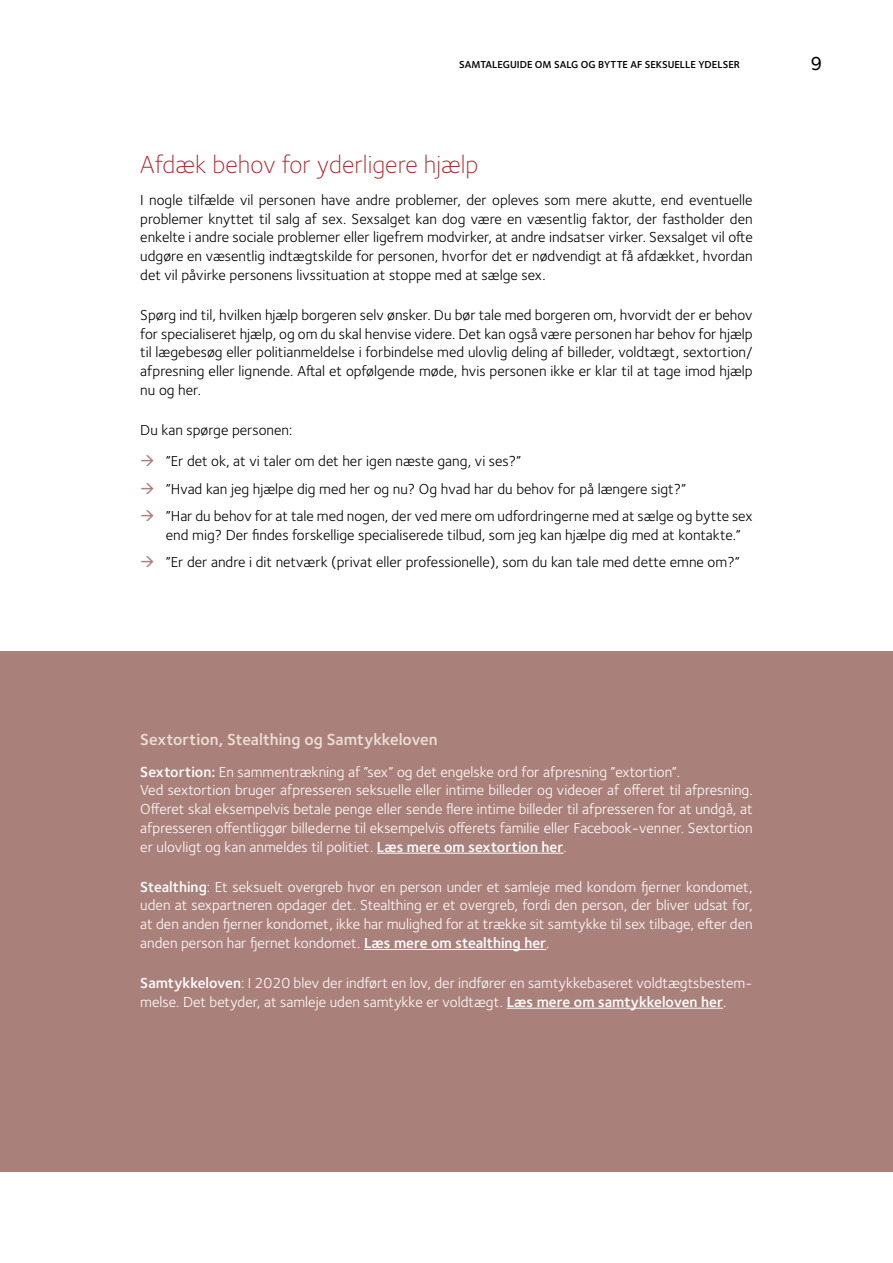
<style>
.page{position:relative;width:893px;height:1263px;background:#fff}
.page>*{position:absolute;margin:0;border:0;box-sizing:border-box;transform-origin:0 0}
.Overskrift_2{font:300 25.5px "Foundry Sterling";color:#af292e}
.t1{font:500 19.5px "Foundry Sterling";color:#000}
.box_overskrift{font:600 16.5px "Foundry Sterling";color:#ebe0d7}
.txt{font:15px/18.8px "Foundry Sterling";color:#000;text-align:justify}
.txt-2{font:15px/18.8px "Foundry Sterling";color:#fff;text-align:justify}
.t2{font:600 10.5px "Foundry Sterling";color:#000}
.s1{font-weight:600}
</style>
<div class="page">
<div style="left:0;top:651px;width:893px;height:520px;background:#aa807a"></div>
<hr style="left:377px;top:853px;width:186px;height:1px;background:#fff">
<hr style="left:364px;top:949px;width:182px;height:1px;background:#fff">
<hr style="left:507px;top:1008px;width:216px;height:1px;background:#fff">
<p class="t2" style="left:459px;top:59px;width:282px">SAMTALEGUIDE OM SALG OG BYTTE AF SEKSUELLE YDELSER</p>
<h2 class="t1" style="left:810px;top:52px;width:13px">9</h2>
<h3 class="Overskrift_2" style="left:140px;top:150px;width:340px">Afdæk behov for yderligere hjælp</h3>
<p class="txt" style="left:140px;top:191px;width:614px">I nogle tilfælde vil personen have andre problemer, der opleves som mere akutte, end eventuelle problemer knyttet til salg af sex. Sexsalget kan dog være en væsentlig faktor, der fastholder den enkelte i andre sociale problemer eller ligefrem modvirker, at andre indsatser virker. Sexsalget vil ofte udgøre en væsentlig indtægtskilde for personen, hvorfor det er nødvendigt at få afdækket, hvordan det vil påvirke personens livssituation at stoppe med at sælge sex.</p>
<p class="txt" style="left:140px;top:306px;width:614px">Spørg ind til, hvilken hjælp borgeren selv ønsker. Du bør tale med borgeren om, hvorvidt der er behov for specialiseret hjælp, og om du skal henvise videre. Det kan også være personen har behov for hjælp til lægebesøg eller politianmeldelse i forbindelse med ulovlig deling af billeder, voldtægt, sextortion/ afpresning eller lignende. Aftal et opfølgende møde, hvis personen ikke er klar til at tage imod hjælp nu og her.</p>
<p class="txt" style="left:140px;top:421px;width:153px">Du kan spørge personen:</p>
<p class="txt" style="left:166px;top:452px;width:357px">”Er det ok, at vi taler om det her igen næste gang, vi ses?”</p>
<p class="txt" style="left:166px;top:479px;width:522px">”Hvad kan jeg hjælpe dig med her og nu? Og hvad har du behov for på længere sigt?”</p>
<p class="txt" style="left:166px;top:507px;width:588px">”Har du behov for at tale med nogen, der ved mere om udfordringerne med at sælge og bytte sex end mig? Der findes forskellige specialiserede tilbud, som jeg kan hjælpe dig med at kontakte.”</p>
<p class="txt" style="left:166px;top:553px;width:575px">”Er der andre i dit netværk (privat eller professionelle), som du kan tale med dette emne om?”</p>
<p class="box_overskrift" style="left:140px;top:730px;width:299px">Sextortion, Stealthing og Samtykkeloven</p>
<p class="txt-2" style="left:140px;top:762px;width:541px"><span class="s1">Sextortion:</span> En sammentrækning af ”sex” og det engelske ord for afpresning ”extortion”.</p>
<p class="txt-2" style="left:140px;top:781px;width:614px">Ved sextortion bruger afpresseren seksuelle eller intime billeder og videoer af offeret til afpresning.<br>Offeret skal eksempelvis betale penge eller sende flere intime billeder til afpresseren for at undgå, at afpresseren offentliggør billederne til eksempelvis offerets familie eller Facebook-venner. Sextortion er ulovligt og kan anmeldes til politiet. <span class="s1">Læs mere om sextortion her</span>.</p>
<p class="txt-2" style="left:140px;top:877px;width:614px"><span class="s1">Stealthing</span>: Et seksuelt overgreb hvor en person under et samleje med kondom fjerner kondomet, uden at sexpartneren opdager det. Stealthing er et overgreb, fordi den person, der bliver udsat for, at den anden fjerner kondomet, ikke har mulighed for at trække sit samtykke til sex tilbage, efter den anden person har fjernet kondomet. <span class="s1">Læs mere om stealthing her</span>.</p>
<p class="txt-2" style="left:140px;top:974px;width:614px"><span class="s1">Samtykkeloven</span>: I 2020 blev der indført en lov, der indfører en samtykkebaseret voldtægtsbestem&shy;melse. Det betyder, at samleje uden samtykke er voldtægt. <span class="s1">Læs mere om samtykkeloven her</span>.</p>
</div>
